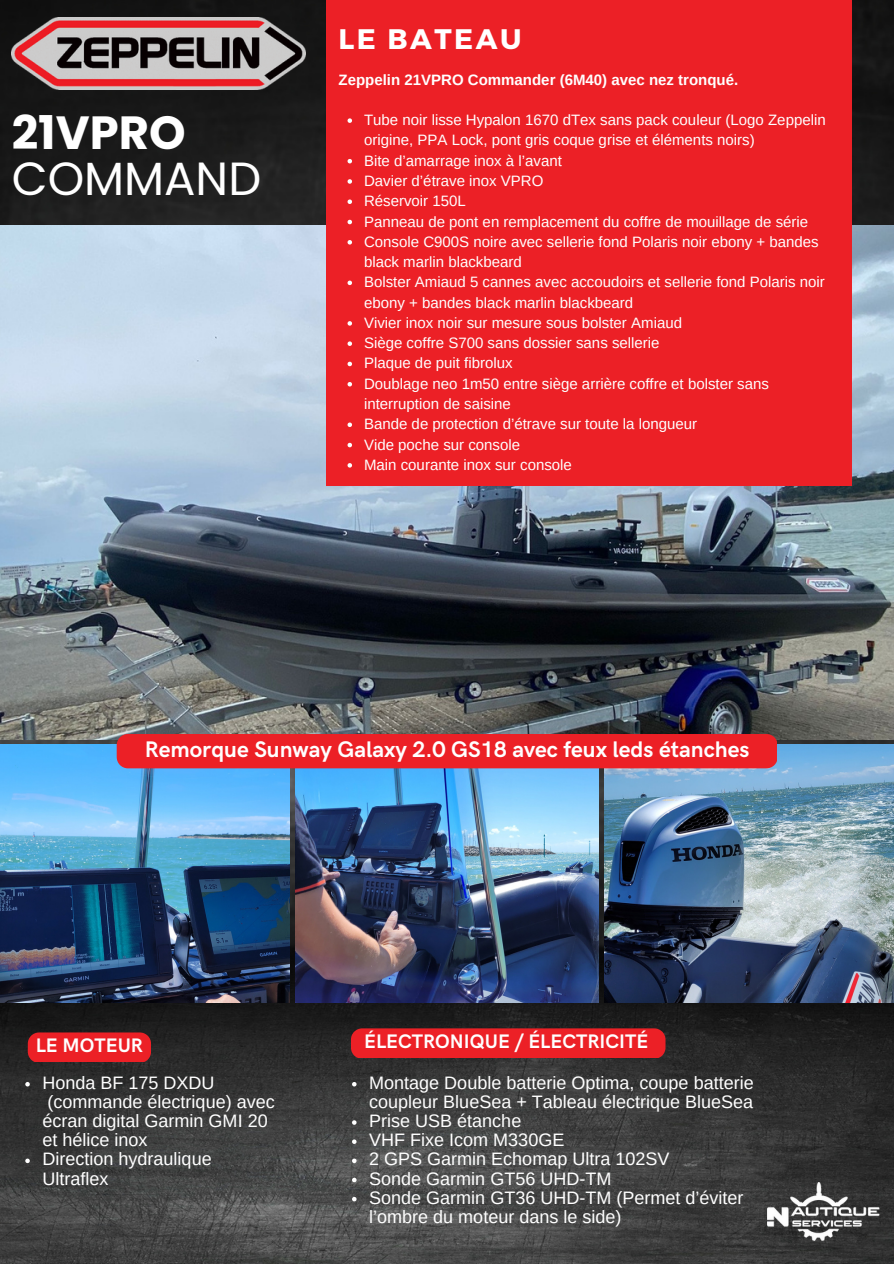
<style>
.page{position:relative;width:894px;height:1264px;background:#fff}
.page>*{position:absolute;margin:0;border:0;box-sizing:border-box;transform-origin:0 0}
.t1{font:46.5px "Poppins";color:#fff}
.t2{font:700 46.5px "Poppins";color:#fff}
.t3{font:700 28.2px "Montserrat";letter-spacing:.09em;color:#fff}
.t4{font:700 22.65px "HK Grotesk";color:#fff}
.t5{font:700 19.65px "HK Grotesk";color:#fff}
.t6{font:18px/19.2px "Arimo";color:#fff}
.t7{font:15px/20.2px "Arimo";color:#fff}
.t8{font:700 15px "Arimo";color:#fff}
</style>
<div class="page">
<img style="left:0;top:0;width:893px;height:1263px">
<img style="left:295px;top:768px;width:303px;height:234px">
<img style="left:0;top:225px;width:893px;height:514px">
<img style="left:0;top:745px;width:289px;height:257px">
<img style="left:604px;top:745px;width:289px;height:257px">
<div style="left:326px;top:0;width:525px;height:485px;background:#ec2026"></div>
<div style="left:28px;top:1032px;width:123px;height:30px;background:#ec2026"></div>
<div style="left:351px;top:1028px;width:314px;height:29px;background:#ec2026"></div>
<svg style="left:25px;top:1081px;width:5px;height:5px"></svg>
<svg style="left:25px;top:1158px;width:5px;height:5px"></svg>
<svg style="left:352px;top:1081px;width:4px;height:5px"></svg>
<svg style="left:352px;top:1120px;width:4px;height:4px"></svg>
<svg style="left:352px;top:1139px;width:4px;height:4px"></svg>
<svg style="left:352px;top:1158px;width:4px;height:5px"></svg>
<svg style="left:352px;top:1177px;width:4px;height:5px"></svg>
<svg style="left:352px;top:1196px;width:4px;height:5px"></svg>
<svg style="left:347px;top:118px;width:5px;height:5px"></svg>
<svg style="left:347px;top:159px;width:5px;height:4px"></svg>
<svg style="left:347px;top:179px;width:5px;height:5px"></svg>
<svg style="left:347px;top:199px;width:5px;height:5px"></svg>
<svg style="left:347px;top:220px;width:5px;height:4px"></svg>
<svg style="left:347px;top:240px;width:5px;height:4px"></svg>
<svg style="left:347px;top:280px;width:5px;height:5px"></svg>
<svg style="left:347px;top:321px;width:5px;height:5px"></svg>
<svg style="left:347px;top:341px;width:5px;height:5px"></svg>
<svg style="left:347px;top:362px;width:5px;height:4px"></svg>
<svg style="left:347px;top:382px;width:5px;height:4px"></svg>
<svg style="left:347px;top:422px;width:5px;height:5px"></svg>
<svg style="left:347px;top:443px;width:5px;height:4px"></svg>
<svg style="left:347px;top:463px;width:5px;height:4px"></svg>
<div style="left:117px;top:734px;width:659px;height:34px;background:#ec2026"></div>
<img style="left:12px;top:18px;width:294px;height:72px">
<img style="left:767px;top:1182px;width:112px;height:58px">
<h2 class="t3" style="left:338px;top:21px;width:184px">LE BATEAU</h2>
<h1 class="t2" style="left:12px;top:100px;width:175px">21VPRO</h1>
<h1 class="t1" style="left:12px;top:146px;width:251px">COMMAND</h1>
<p class="t8" style="left:338px;top:71px;width:401px">Zeppelin 21VPRO Commander (6M40) avec nez tronqué.</p>
<p class="t7" style="left:364px;top:110px;width:463px">Tube noir lisse Hypalon 1670 dTex sans pack couleur (Logo Zeppelin origine, PPA Lock, pont gris coque grise et éléments noirs)<br>Bite d’amarrage inox à l’avant<br>Davier d’étrave inox VPRO<br>Réservoir 150L<br>Panneau de pont en remplacement du coffre de mouillage de série Console C900S noire avec sellerie fond Polaris noir ebony + bandes black marlin blackbeard<br>Bolster Amiaud 5 cannes avec accoudoirs et sellerie fond Polaris noir ebony + bandes black marlin blackbeard<br>Vivier inox noir sur mesure sous bolster Amiaud<br>Siège coffre S700 sans dossier sans sellerie<br>Plaque de puit fibrolux<br>Doublage neo 1m50 entre siège arrière coffre et bolster sans interruption de saisine<br>Bande de protection d’étrave sur toute la longueur<br>Vide poche sur console<br>Main courante inox sur console</p>
<h3 class="t4" style="left:145px;top:736px;width:606px">Remorque Sunway Galaxy 2.0 GS18 avec feux leds étanches</h3>
<h3 class="t5" style="left:36px;top:1034px;width:109px">LE MOTEUR</h3>
<h3 class="t5" style="left:364px;top:1030px;width:285px">ÉLECTRONIQUE / ÉLECTRICITÉ</h3>
<p class="t6" style="left:42px;top:1072px;width:234px">Honda BF 175 DXDU (commande électrique) avec écran digital Garmin GMI 20 et hélice inox<br>Direction hydraulique<br>Ultraflex</p>
<p class="t6" style="left:369px;top:1072px;width:386px">Montage Double batterie Optima, coupe batterie coupleur BlueSea + Tableau électrique BlueSea<br>Prise USB étanche<br>VHF Fixe Icom M330GE<br>2 GPS Garmin Echomap Ultra 102SV<br>Sonde Garmin GT56 UHD-TM<br>Sonde Garmin GT36 UHD-TM (Permet d’éviter l’ombre du moteur dans le side)</p>
</div>
